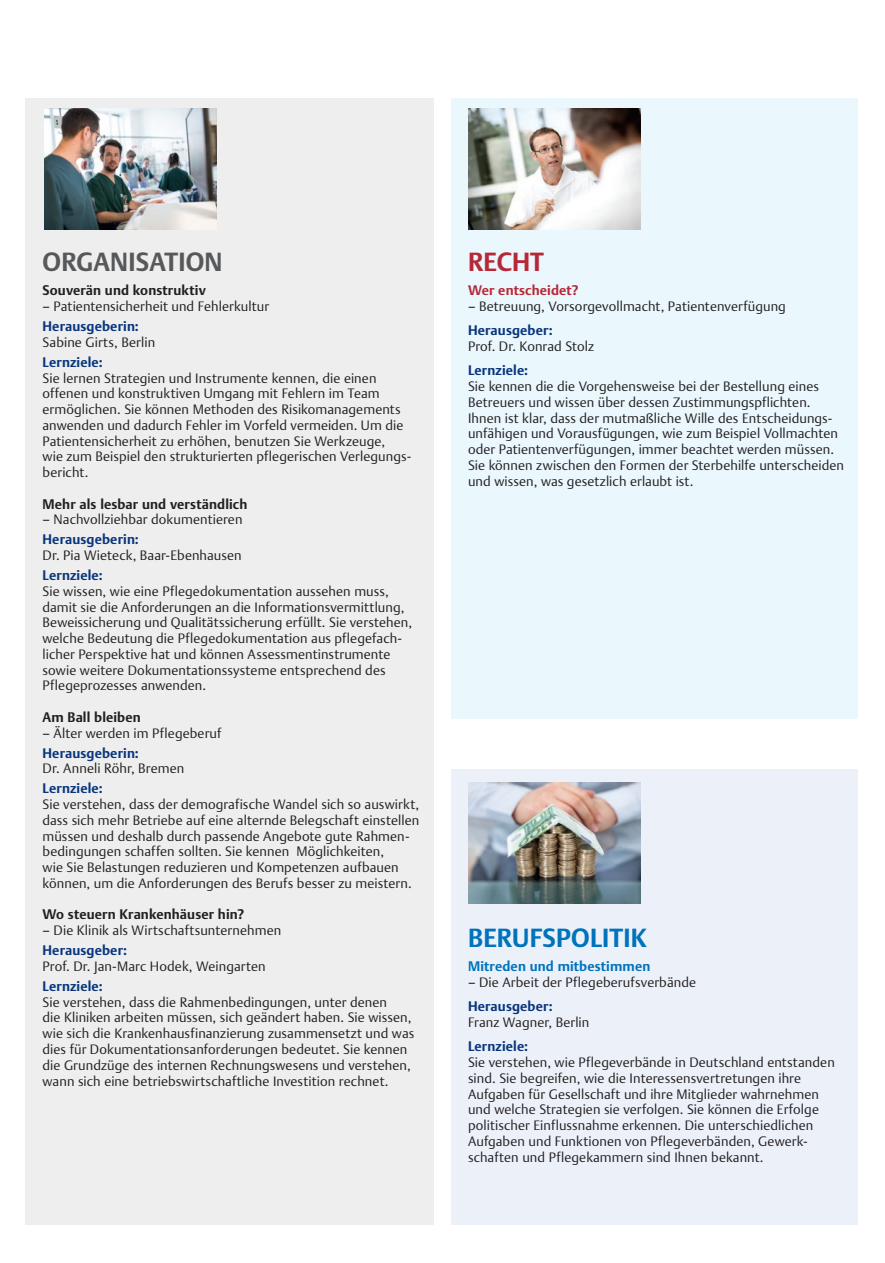
<style>
.page{position:relative;width:885px;height:1263px;background:#fff}
.page>*{position:absolute;margin:0;border:0;box-sizing:border-box;transform-origin:0 0}
.t1{font:700 25.5px "Thieme Argo 2011";letter-spacing:.01em;color:#0073bc}
.t2{font:700 25.5px "Thieme Argo 2011";letter-spacing:.01em;color:#57585a}
.t3{font:700 25.5px "Thieme Argo 2011";letter-spacing:.005em;color:#b72837}
.t4{font:300 13.5px/15.8px "Thieme Argo 2011";letter-spacing:.005em;color:#231f20}
.t5{font:700 13.5px "Thieme Argo 2011";letter-spacing:.01em;color:#08357c}
.t6{font:700 13.5px "Thieme Argo 2011";letter-spacing:.01em;color:#231f20}
.t7{font:700 13.5px "Thieme Argo 2011";letter-spacing:.01em;color:#0073bc}
.t8{font:700 13.5px "Thieme Argo 2011";letter-spacing:.01em;color:#b72837}
</style>
<div class="page">
<div style="left:451px;top:770px;width:406px;height:455px;background:#ecf1f9"></div>
<img style="left:468px;top:782px;width:172px;height:122px">
<div style="left:451px;top:98px;width:406px;height:621px;background:#eaf7fd"></div>
<div style="left:26px;top:98px;width:408px;height:1127px;background:#eeeeef"></div>
<img style="left:45px;top:108px;width:172px;height:122px">
<img style="left:468px;top:108px;width:172px;height:122px">
<h1 class="t2" style="left:43px;top:245px;width:181px">ORGANISATION</h1>
<p class="t6" style="left:43px;top:281px;width:165px">Souverän und konstruktiv</p>
<p class="t4" style="left:43px;top:298px;width:228px">– Patientensicherheit und Fehlerkultur</p>
<p class="t5" style="left:43px;top:317px;width:98px">Herausgeberin:</p>
<p class="t4" style="left:43px;top:334px;width:114px">Sabine Girts, Berlin</p>
<p class="t5" style="left:43px;top:353px;width:62px">Lernziele:</p>
<p class="t4" style="left:43px;top:369px;width:369px">Sie lernen Strategien und Instrumente kennen, die einen offenen und konstruktiven Umgang mit Fehlern im Team ermöglichen. Sie können Methoden des Risikomanagements anwenden und dadurch Fehler im Vorfeld vermeiden. Um die Patientensicherheit zu erhöhen, benutzen Sie Werkzeuge,<br>wie zum Beispiel den strukturierten pflegerischen Verlegungs&shy;bericht.</p>
<p class="t6" style="left:43px;top:495px;width:206px">Mehr als lesbar und verständlich</p>
<p class="t4" style="left:43px;top:511px;width:201px">– Nachvollziehbar dokumentieren</p>
<p class="t5" style="left:43px;top:530px;width:98px">Herausgeberin:</p>
<p class="t4" style="left:43px;top:547px;width:201px">Dr. Pia Wieteck, Baar-Ebenhausen</p>
<p class="t5" style="left:43px;top:566px;width:62px">Lernziele:</p>
<p class="t4" style="left:43px;top:583px;width:371px">Sie wissen, wie eine Pflegedokumentation aussehen muss, damit sie die Anforderungen an die Informationsvermittlung, Beweissicherung und Qualitätssicherung erfüllt. Sie verstehen, welche Bedeutung die Pflegedokumentation aus pflegefach&shy;licher Perspektive hat und können Assessmentinstrumente sowie weitere Dokumentationssysteme entsprechend des Pflegeprozesses anwenden.</p>
<p class="t6" style="left:43px;top:708px;width:100px">Am Ball bleiben</p>
<p class="t4" style="left:43px;top:725px;width:180px">– Älter werden im Pflegeberuf</p>
<p class="t5" style="left:43px;top:744px;width:98px">Herausgeberin:</p>
<p class="t4" style="left:43px;top:760px;width:143px">Dr. Anneli Röhr, Bremen</p>
<p class="t5" style="left:43px;top:779px;width:62px">Lernziele:</p>
<p class="t4" style="left:43px;top:796px;width:378px">Sie verstehen, dass der demografische Wandel sich so auswirkt, dass sich mehr Betriebe auf eine alternde Belegschaft einstellen müssen und deshalb durch passende Angebote gute Rahmen&shy;bedingungen schaffen sollten. Sie kennen Möglichkeiten,<br>wie Sie Belastungen reduzieren und Kompetenzen aufbauen können, um die Anforderungen des Berufs besser zu meistern.</p>
<p class="t6" style="left:43px;top:905px;width:203px">Wo steuern Krankenhäuser hin?</p>
<p class="t4" style="left:43px;top:922px;width:240px">– Die Klinik als Wirtschaftsunternehmen</p>
<p class="t5" style="left:43px;top:941px;width:86px">Herausgeber:</p>
<p class="t4" style="left:43px;top:958px;width:225px">Prof. Dr. Jan-Marc Hodek, Weingarten</p>
<p class="t5" style="left:43px;top:977px;width:62px">Lernziele:</p>
<p class="t4" style="left:43px;top:994px;width:373px">Sie verstehen, dass die Rahmenbedingungen, unter denen<br>die Kliniken arbeiten müssen, sich geändert haben. Sie wissen, wie sich die Krankenhausfinanzierung zusammensetzt und was dies für Dokumentationsanforderungen bedeutet. Sie kennen die Grundzüge des internen Rechnungswesens und verstehen, wann sich eine betriebswirtschaftliche Investition rechnet.</p>
<h1 class="t3" style="left:468px;top:245px;width:77px">RECHT</h1>
<p class="t8" style="left:468px;top:281px;width:112px">Wer entscheidet?</p>
<p class="t4" style="left:468px;top:298px;width:319px">– Betreuung, Vorsorgevollmacht, Patientenverfügung</p>
<p class="t5" style="left:468px;top:321px;width:86px">Herausgeber:</p>
<p class="t4" style="left:468px;top:338px;width:128px">Prof. Dr. Konrad Stolz</p>
<p class="t5" style="left:468px;top:361px;width:62px">Lernziele:</p>
<p class="t4" style="left:468px;top:378px;width:377px">Sie kennen die die Vorgehensweise bei der Bestellung eines Betreuers und wissen über dessen Zustimmungspflichten.<br>Ihnen ist klar, dass der mutmaßliche Wille des Entscheidungs&shy;unfähigen und Vorausfügungen, wie zum Beispiel Vollmachten oder Patientenverfügungen, immer beachtet werden müssen.<br>Sie können zwischen den Formen der Sterbehilfe unterscheiden und wissen, was gesetzlich erlaubt ist.</p>
<h1 class="t1" style="left:468px;top:921px;width:180px">BERUFSPOLITIK</h1>
<p class="t7" style="left:468px;top:957px;width:184px">Mitreden und mitbestimmen</p>
<p class="t4" style="left:468px;top:974px;width:229px">– Die Arbeit der Pflegeberufsverbände</p>
<p class="t5" style="left:468px;top:997px;width:86px">Herausgeber:</p>
<p class="t4" style="left:468px;top:1014px;width:123px">Franz Wagner, Berlin</p>
<p class="t5" style="left:468px;top:1037px;width:62px">Lernziele:</p>
<p class="t4" style="left:468px;top:1054px;width:368px">Sie verstehen, wie Pflegeverbände in Deutschland entstanden sind. Sie begreifen, wie die Interessensvertretungen ihre Aufgaben für Gesellschaft und ihre Mitglieder wahrnehmen und welche Strategien sie verfolgen. Sie können die Erfolge politischer Einflussnahme erkennen. Die unterschiedlichen Aufgaben und Funktionen von Pflegeverbänden, Gewerk&shy;schaften und Pflegekammern sind Ihnen bekannt.</p>
</div>
